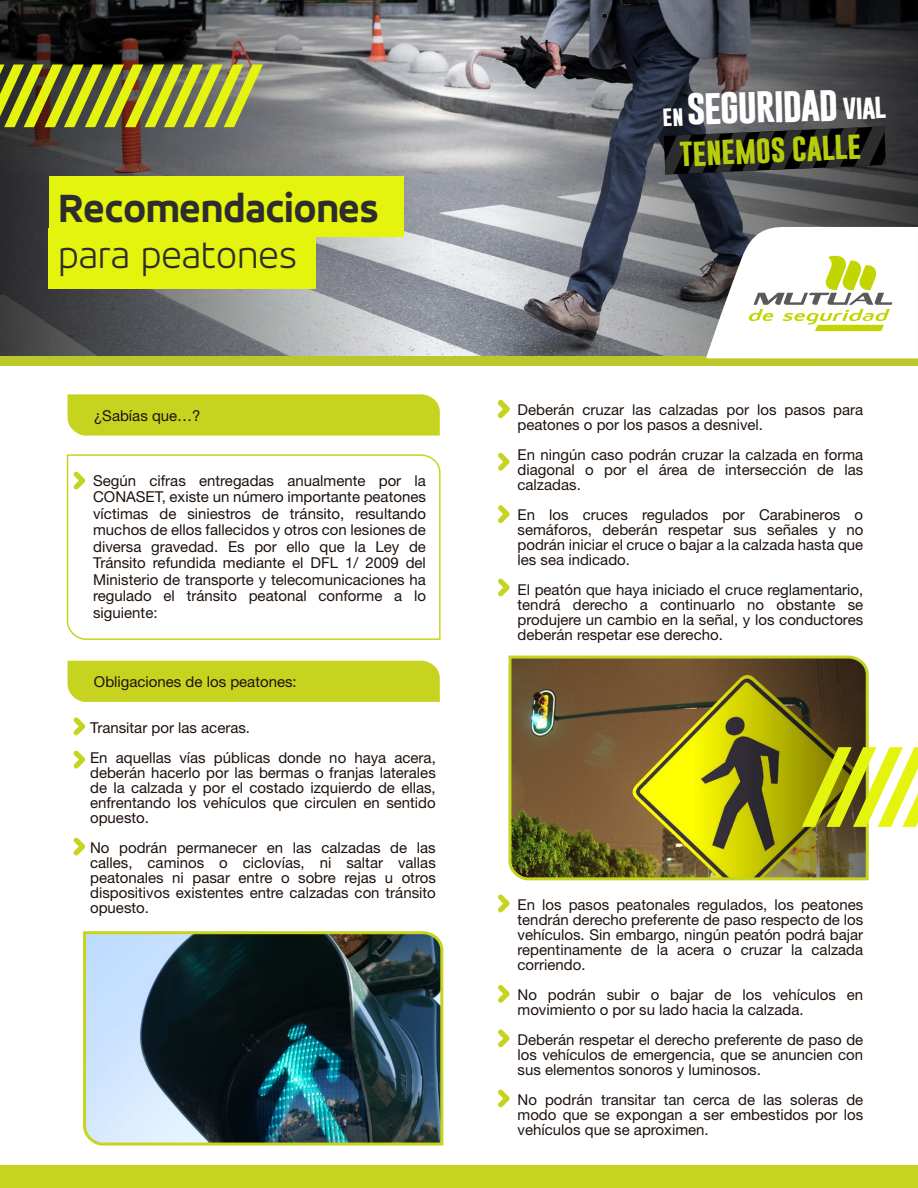
<style>
.page{position:relative;width:918px;height:1188px;background:#fff}
.page>*{position:absolute;margin:0;border:0;box-sizing:border-box;transform-origin:0 0}
.t1{font:800 41.85px "Accord Alternate";letter-spacing:-.015em;color:#2d2d2d}
.t2{font:300 41.85px "Accord Alternate";letter-spacing:-.015em;color:#2d2d2d}
.t3{font:700 36px "Gobold";color:#fff}
.t4{font:700 28.35px "Gobold";color:#b7cd0c}
.t5{font:15px/15px "Helvetica Neue LT Std";color:#1e120d;text-align:justify}
.s1{font-size:20.4px}
.s2{font-size:24.9px}
</style>
<div class="page">
<img style="left:433px;top:0;width:59px;height:356px">
<svg style="left:0;top:0;width:433px;height:357px;background:#707070"></svg>
<svg style="left:492px;top:0;width:426px;height:357px;background:#606268"></svg>
<div style="left:0;top:357px;width:918px;height:9px;background:#bac82a"></div>
<svg style="left:0;top:64px;width:263px;height:63px;background:#9ba02d"></svg>
<svg style="left:706px;top:227px;width:212px;height:131px"></svg>
<svg style="left:664px;top:126px;width:222px;height:48px;background:#222223"></svg>
<div style="left:49px;top:177px;width:355px;height:60px;background:#e4f40c"></div>
<div style="left:49px;top:228px;width:267px;height:60px;background:#e4f40c"></div>
<div style="left:0;top:1165px;width:918px;height:23px;background:#c6d41f"></div>
<img style="left:83px;top:931px;width:361px;height:215px">
<div style="left:68px;top:394px;width:372px;height:42px;background:#c6d41f"></div>
<svg style="left:66px;top:454px;width:375px;height:186px"></svg>
<div style="left:68px;top:661px;width:372px;height:41px;background:#c6d41f"></div>
<svg style="left:73px;top:471px;width:12px;height:19px"></svg>
<svg style="left:73px;top:750px;width:12px;height:19px"></svg>
<svg style="left:73px;top:837px;width:12px;height:18px"></svg>
<svg style="left:73px;top:717px;width:12px;height:18px"></svg>
<svg style="left:498px;top:400px;width:12px;height:18px"></svg>
<svg style="left:498px;top:1089px;width:12px;height:18px"></svg>
<svg style="left:498px;top:1029px;width:12px;height:18px"></svg>
<svg style="left:498px;top:453px;width:12px;height:18px"></svg>
<svg style="left:498px;top:505px;width:12px;height:18px"></svg>
<svg style="left:498px;top:578px;width:12px;height:18px"></svg>
<svg style="left:498px;top:894px;width:12px;height:18px"></svg>
<svg style="left:498px;top:985px;width:12px;height:18px"></svg>
<img style="left:508px;top:655px;width:361px;height:226px">
<svg style="left:794px;top:747px;width:124px;height:80px"></svg>
<h1 class="t1" style="left:58px;top:183px;width:323px">Recomendaciones</h1>
<h1 class="t2" style="left:58px;top:229px;width:241px">para peatones</h1>
<p class="t5" style="left:94px;top:408px;width:108px">¿Sabías que…?</p>
<p class="t5" style="left:93px;top:472px;width:334px;line-height:16.5px">Según cifras entregadas anualmente por la CONASET, existe un número importante peatones víctimas de siniestros de tránsito, resultando muchos de ellos fallecidos y otros con lesiones de diversa gravedad. Es por ello que la Ley de Tránsito refundida mediante el DFL 1/ 2009 del Ministerio de transporte y telecomunicaciones ha regulado el tránsito peatonal conforme a lo siguiente:</p>
<p class="t5" style="left:94px;top:674px;width:204px">Obligaciones de los peatones:</p>
<p class="t5" style="left:90px;top:712px;width:347px;line-height:30px">Transitar por las aceras.<br>En aquellas vías públicas donde no haya acera,</p>
<p class="t5" style="left:90px;top:764px;width:347px">deberán hacerlo por las bermas o franjas laterales de la calzada y por el costado izquierdo de ellas, enfrentando los vehículos que circulen en sentido opuesto.</p>
<p class="t5" style="left:90px;top:839px;width:347px">No podrán permanecer en las calzadas de las calles, caminos o ciclovías, ni saltar vallas peatonales ni pasar entre o sobre rejas u otros dispositivos existentes entre calzadas con tránsito opuesto.</p>
<h2 class="t3" style="left:662px;top:85px;width:225px;rotate:-2deg"><span class="s1">en</span> seguridad <span class="s2">vial</span></h2>
<h3 class="t4" style="left:679px;top:133px;width:183px;rotate:-2deg">tenemos calle</h3>
<p class="t5" style="left:518px;top:402px;width:347px">Deberán cruzar las calzadas por los pasos para peatones o por los pasos a desnivel.</p>
<p class="t5" style="left:518px;top:447px;width:347px">En ningún caso podrán cruzar la calzada en forma diagonal o por el área de intersección de las calzadas.</p>
<p class="t5" style="left:518px;top:507px;width:347px">En los cruces regulados por Carabineros o semáforos, deberán respetar sus señales y no podrán iniciar el cruce o bajar a la calzada hasta que les sea indicado.</p>
<p class="t5" style="left:518px;top:582px;width:347px">El peatón que haya iniciado el cruce reglamentario, tendrá derecho a continuarlo no obstante se produjere un cambio en la señal, y los conductores deberán respetar ese derecho.</p>
<p class="t5" style="left:518px;top:897px;width:347px">En los pasos peatonales regulados, los peatones tendrán derecho preferente de paso respecto de los vehículos. Sin embargo, ningún peatón podrá bajar repentinamente de la acera o cruzar la calzada corriendo.</p>
<p class="t5" style="left:518px;top:987px;width:347px">No podrán subir o bajar de los vehículos en movimiento o por su lado hacia la calzada.</p>
<p class="t5" style="left:518px;top:1032px;width:347px">Deberán respetar el derecho preferente de paso de los vehículos de emergencia, que se anuncien con sus elementos sonoros y luminosos.</p>
<p class="t5" style="left:518px;top:1092px;width:347px">No podrán transitar tan cerca de las soleras de modo que se expongan a ser embestidos por los vehículos que se aproximen.</p>
</div>
